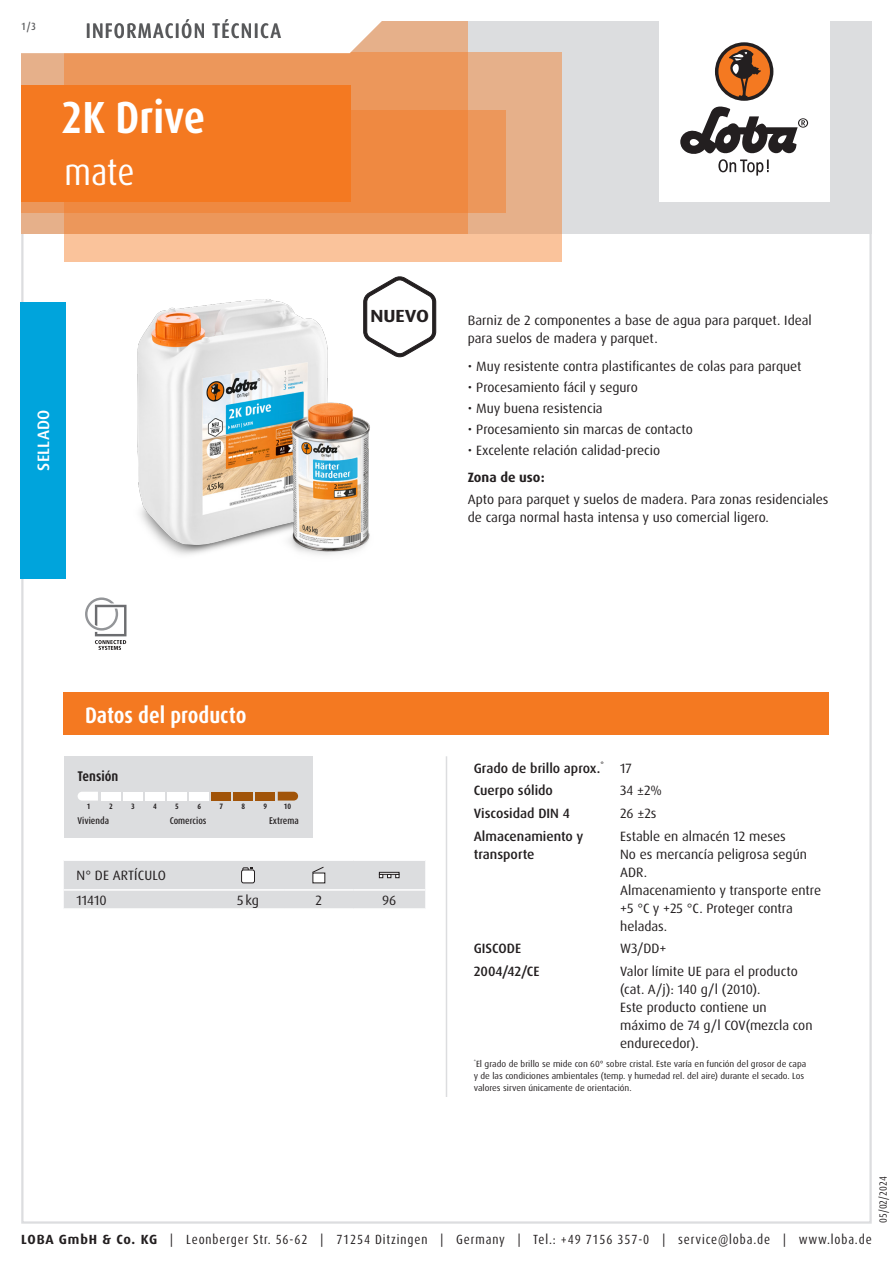
<style>
.page{position:relative;width:893px;height:1263px;background:#fff}
.page>*{position:absolute;margin:0;border:0;box-sizing:border-box;transform-origin:0 0}
.Produktname_weiss{font:700 condensed 45px "Dax Pro";color:#fff}
.Variante_weiss{font:condensed 37.5px "Dax Pro";color:#fff}
.Abschnitt{font:700 condensed 22.5px "Dax Pro";color:#fff}
.TI{font:500 condensed 21px "Dax Pro";letter-spacing:.06em;color:#57585a}
.Logos_Hinweis_Neuheit{font:700 expanded 17.55px "Dax Pro";color:#231f20}
.Produktart_Versiegelung{font:500 16.5px "Dax Pro";letter-spacing:.01em;color:#fff}
.skala_name{font:700 condensed 14.1px "Dax Pro";color:#231f20}
.Text{font:13.5px/18px "Dax Pro";color:#231f20}
.Text_ohne_Silbentrennung{font:13.5px/18px "Dax Pro";color:#231f20}
.Text_Medium{font:500 13.5px/18px "Dax Pro";color:#231f20}
.Text_Großbuchstaben{font:13.5px "Dax Pro";letter-spacing:.01em;color:#231f20}
.Text_Bold{font:700 13.5px "Dax Pro";color:#231f20}
.Text_zentriert{font:13.5px "Dax Pro";color:#231f20}
.t1{font:condensed 13.35px "Dax Pro";letter-spacing:.065em;color:#231f20}
.t2{font:condensed 10.5px "Dax Pro";color:#231f20}
.t3{font:500 condensed 10.5px "Dax Pro";color:#57585a}
.skala_desc_middle{font:500 condensed 9.75px "Dax Pro";color:#231f20}
.skala_desc_left{font:500 condensed 9.75px "Dax Pro";color:#231f20}
.skala_desc_right{font:500 condensed 9.75px "Dax Pro";color:#231f20}
.Footnote{font:9px/12px "Dax Pro";color:#231f20}
.skala_number{font:700 condensed 7.8px "Dax Pro";color:#231f20}
.s1{font-weight:700;font-stretch:normal}
</style>
<div class="page">
<hr style="left:446px;top:756px;width:1px;height:341px;background:#dcdddf">
<svg style="left:64px;top:861px;width:361px;height:48px;background:#dcdddf"></svg>
<div style="left:379px;top:872px;width:20px;height:3px;border:1px solid #231f20"></div>
<div style="left:64px;top:756px;width:249px;height:82px;background:#dcdddf"></div>
<svg style="left:78px;top:792px;width:20px;height:8px"></svg>
<div style="left:101px;top:792px;width:20px;height:8px;background:#fff"></div>
<div style="left:123px;top:792px;width:20px;height:8px;background:#fff"></div>
<div style="left:145px;top:792px;width:20px;height:8px;background:#fff"></div>
<div style="left:167px;top:792px;width:20px;height:8px;background:#fff"></div>
<div style="left:189px;top:792px;width:20px;height:8px;background:#fff"></div>
<div style="left:212px;top:792px;width:19px;height:8px;background:#a15409"></div>
<div style="left:234px;top:792px;width:19px;height:8px;background:#a15409"></div>
<div style="left:256px;top:792px;width:19px;height:8px;background:#a15409"></div>
<svg style="left:278px;top:792px;width:20px;height:8px"></svg>
<div style="left:64px;top:692px;width:765px;height:43px;background:#f47921"></div>
<svg style="left:85px;top:597px;width:41px;height:53px"></svg>
<img style="left:137px;top:299px;width:265px;height:256px">
<div style="left:20px;top:302px;width:46px;height:276px;background:#00a4dc"></div>
<div style="left:21px;top:21px;width:851px;height:213px;background:#dcdddf"></div>
<div style="left:659px;top:0;width:170px;height:202px;background:#fff"></div>
<svg style="left:680px;top:106px;width:128px;height:70px"></svg>
<div style="left:715px;top:42px;width:58px;height:59px;background:#231f20;border-radius:50%"></div>
<svg style="left:718px;top:45px;width:52px;height:52px"></svg>
<div style="left:64px;top:52px;width:497px;height:209px;background:linear-gradient(to right,#fec79f,#efb992)"></div>
<div style="left:21px;top:111px;width:485px;height:102px;background:#ec975b"></div>
<svg style="left:21px;top:21px;width:447px;height:213px;background:#ec9355"></svg>
<svg style="left:21px;top:21px;width:411px;height:34px;background:#faede4"></svg>
<div style="left:21px;top:85px;width:330px;height:117px;background:#f47921"></div>
<svg style="left:363px;top:276px;width:73px;height:81px"></svg>
<p class="t3" style="left:21px;top:19px;width:16px">1/3</p>
<p class="TI" style="left:86px;top:17px;width:197px">INFORMACIÓN TÉCNICA</p>
<p class="Produktname_weiss" style="left:61px;top:89px;width:146px">2K Drive</p>
<p class="Variante_weiss" style="left:65px;top:148px;width:71px">mate</p>
<p class="Produktart_Versiegelung" style="left:33px;top:471px;width:62px;rotate:-90deg">SELLADO</p>
<p class="Logos_Hinweis_Neuheit" style="left:370px;top:304px;width:60px">NUEVO</p>
<p class="Text" style="left:468px;top:312px;width:345px">Barniz de 2 componentes a base de agua para parquet. Ideal para suelos de madera y parquet.</p>
<p class="Text" style="left:468px;top:357px;width:335px">• Muy resistente contra plastificantes de colas para parquet</p>
<p class="Text" style="left:468px;top:378px;width:172px">• Procesamiento fácil y seguro</p>
<p class="Text" style="left:468px;top:399px;width:136px">• Muy buena resistencia</p>
<p class="Text" style="left:468px;top:420px;width:227px">• Procesamiento sin marcas de contacto</p>
<p class="Text" style="left:468px;top:441px;width:194px">• Excelente relación calidad-precio</p>
<p class="Text_Bold" style="left:468px;top:469px;width:78px">Zona de uso:</p>
<p class="Text" style="left:468px;top:490px;width:362px">Apto para parquet y suelos de madera. Para zonas residenciales de carga normal hasta intensa y uso comercial ligero.</p>
<p class="Abschnitt" style="left:85px;top:700px;width:163px">Datos del producto</p>
<p class="skala_name" style="left:78px;top:767px;width:42px">Tensión</p>
<p class="skala_number" style="left:87px;top:802px;width:5px">1</p>
<p class="skala_number" style="left:109px;top:802px;width:5px">2</p>
<p class="skala_number" style="left:131px;top:802px;width:5px">3</p>
<p class="skala_number" style="left:153px;top:802px;width:5px">4</p>
<p class="skala_number" style="left:175px;top:802px;width:5px">5</p>
<p class="skala_number" style="left:197px;top:802px;width:5px">6</p>
<p class="skala_number" style="left:219px;top:802px;width:5px">7</p>
<p class="skala_number" style="left:241px;top:802px;width:5px">8</p>
<p class="skala_number" style="left:264px;top:802px;width:5px">9</p>
<p class="skala_number" style="left:284px;top:802px;width:9px">10</p>
<p class="skala_desc_left" style="left:78px;top:815px;width:33px">Vivienda</p>
<p class="skala_desc_middle" style="left:170px;top:815px;width:38px">Comercios</p>
<p class="skala_desc_right" style="left:269px;top:815px;width:31px">Extrema</p>
<p class="Text_Großbuchstaben" style="left:77px;top:867px;width:91px">N° DE ARTÍCULO</p>
<p class="Text" style="left:77px;top:891px;width:32px">11410</p>
<p class="Text_zentriert" style="left:237px;top:891px;width:23px">5kg</p>
<p class="Text_zentriert" style="left:315px;top:891px;width:8px">2</p>
<p class="Text_zentriert" style="left:382px;top:891px;width:16px">96</p>
<p class="Text_Medium" style="left:474px;top:759px;width:132px">Grado de brillo aprox.<sup>*</sup></p>
<p class="Text_ohne_Silbentrennung" style="left:620px;top:759px;width:13px">17</p>
<p class="Text_Medium" style="left:474px;top:782px;width:81px">Cuerpo sólido</p>
<p class="Text_ohne_Silbentrennung" style="left:620px;top:782px;width:43px">34 ±2%</p>
<p class="Text_Medium" style="left:474px;top:804px;width:97px">Viscosidad DIN 4</p>
<p class="Text_ohne_Silbentrennung" style="left:620px;top:804px;width:38px">26 ±2s</p>
<p class="Text_Medium" style="left:474px;top:827px;width:111px">Almacenamiento y transporte</p>
<p class="Text_ohne_Silbentrennung" style="left:620px;top:827px;width:167px">Estable en almacén 12 meses</p>
<p class="Text_ohne_Silbentrennung" style="left:620px;top:845px;width:188px">No es mercancía peligrosa según<br>ADR.</p>
<p class="Text_ohne_Silbentrennung" style="left:620px;top:881px;width:202px">Almacenamiento y transporte entre +5 °C y +25 °C. Proteger contra heladas.</p>
<p class="Text_Medium" style="left:474px;top:940px;width:49px">GISCODE</p>
<p class="Text_ohne_Silbentrennung" style="left:620px;top:940px;width:48px">W3/DD+</p>
<p class="Text_Medium" style="left:474px;top:962px;width:67px">2004/42/CE</p>
<p class="Text_ohne_Silbentrennung" style="left:620px;top:962px;width:179px">Valor límite UE para el producto (cat. A/j): 140 g/l (2010).</p>
<p class="Text_ohne_Silbentrennung" style="left:620px;top:998px;width:194px">Este producto contiene un máximo de 74 g/l COV(mezcla con endurecedor).</p>
<p class="Footnote" style="left:474px;top:1058px;width:334px"><sup>*</sup>El grado de brillo se mide con 60° sobre cristal. Este varía en función del grosor de capa y de las condiciones ambientales (temp. y humedad rel. del aire) durante el secado. Los valores sirven únicamente de orientación.</p>
<p class="t2" style="left:876px;top:1222px;width:48px;rotate:-90deg">05/02/2024</p>
<p class="t1" style="left:21px;top:1230px;width:852px"><span class="s1">LOBA GmbH &amp; Co. KG</span> | Leonberger Str. 56-62 | 71254 Ditzingen | Germany | Tel.: +49 7156 357-0 | service@loba.de | www.loba.de</p>
</div>
